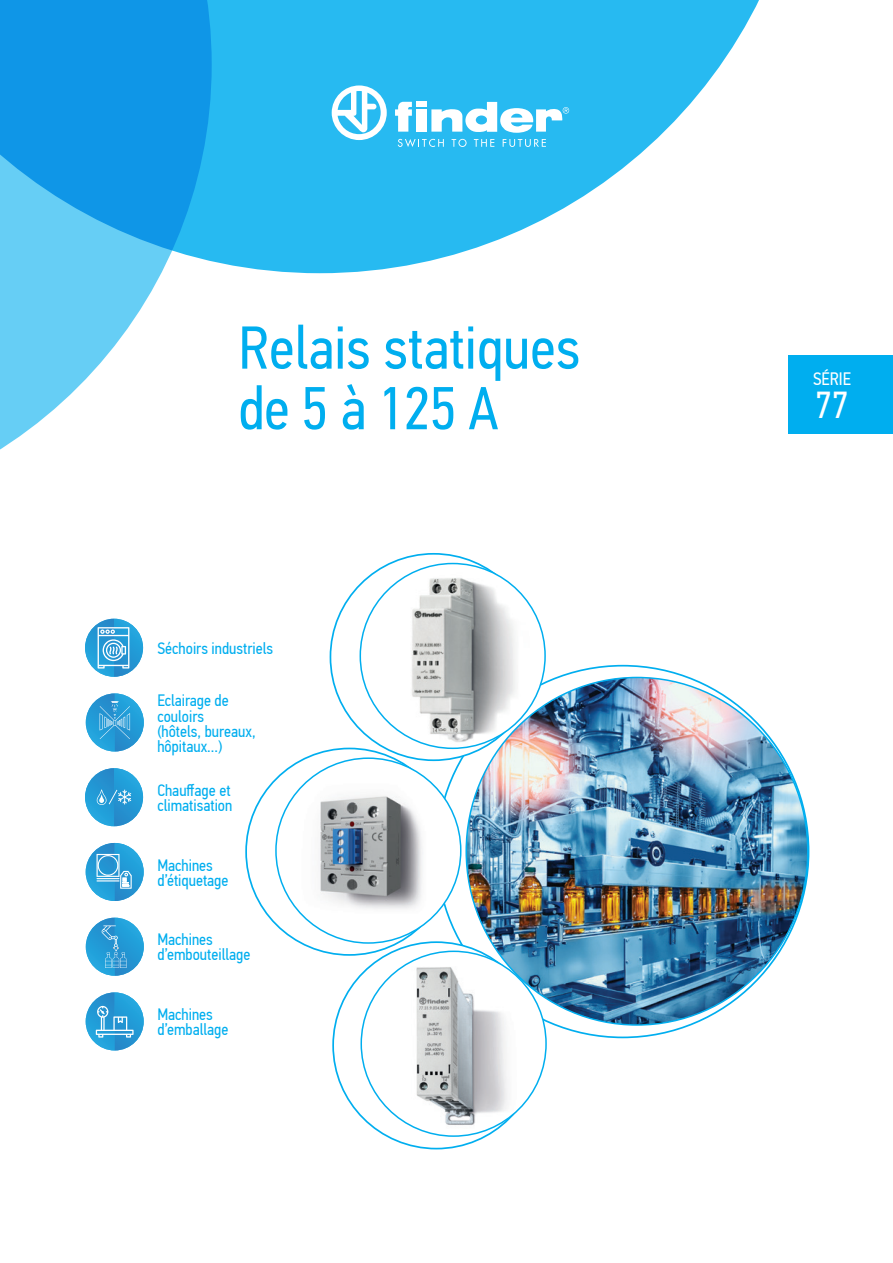
<style>
.page{position:relative;width:893px;height:1263px;background:#fff}
.page>*{position:absolute;margin:0;border:0;box-sizing:border-box;transform-origin:0 0}
.Normale{font:60.6px "PF Din Text Cond Pro";color:#00aeef}
.t1{font:37.5px "PF Din Text Cond Pro";color:#fff}
.t2{font:18px "PF Din Text Cond Pro";color:#fff}
.t3{font:16.5px/15px "PF Din Text Cond Pro";color:#00aeef}
</style>
<div class="page">
<div style="left:788px;top:355px;width:105px;height:79px;background:#00aeef"></div>
<svg style="left:212px;top:0;width:547px;height:273px;fill:#27baf1"></svg>
<svg style="left:0;top:0;width:212px;height:450px"></svg>
<svg style="left:332px;top:85px;width:55px;height:55px"></svg>
<svg style="left:431px;top:102px;width:138px;height:31px"></svg>
<svg style="left:395px;top:102px;width:17px;height:30px"></svg>
<div style="left:416px;top:109px;width:10px;height:23px;background:#fff"></div>
<div style="left:416px;top:102px;width:10px;height:5px;background:#fff"></div>
<svg style="left:398px;top:139px;width:46px;height:8px"></svg>
<svg style="left:452px;top:139px;width:15px;height:8px"></svg>
<svg style="left:474px;top:139px;width:20px;height:8px"></svg>
<svg style="left:503px;top:139px;width:43px;height:8px"></svg>
<img style="left:85px;top:768px;width:58px;height:58px">
<svg style="left:97px;top:789px;width:34px;height:16px"></svg>
<img style="left:86px;top:918px;width:58px;height:58px">
<svg style="left:101px;top:925px;width:26px;height:43px"></svg>
<img style="left:86px;top:693px;width:58px;height:58px">
<svg style="left:100px;top:701px;width:30px;height:38px"></svg>
<img style="left:86px;top:843px;width:58px;height:58px">
<svg style="left:97px;top:854px;width:35px;height:35px"></svg>
<img style="left:86px;top:992px;width:58px;height:58px">
<svg style="left:96px;top:1006px;width:38px;height:31px"></svg>
<img style="left:85px;top:619px;width:58px;height:58px">
<svg style="left:98px;top:627px;width:31px;height:41px"></svg>
<img style="left:360px;top:563px;width:185px;height:185px;border-radius:92px">
<img style="left:276px;top:758px;width:176px;height:181px">
<img style="left:361px;top:951px;width:185px;height:185px;border-radius:92px">
<img style="left:466px;top:677px;width:342px;height:348px">
<p class="Normale" style="left:238px;top:312px;width:344px">Relais statiques</p>
<p class="Normale" style="left:238px;top:372px;width:262px">de 5 à 125 A</p>
<p class="t3" style="left:157px;top:641px;width:117px">Séchoirs industriels</p>
<p class="t3" style="left:157px;top:693px;width:100px">Eclairage de couloirs<br>(hôtels, bureaux, hôpitaux...)</p>
<p class="t3" style="left:157px;top:783px;width:77px">Chauffage et climatisation</p>
<p class="t3" style="left:157px;top:857px;width:73px">Machines d’étiquetage</p>
<p class="t3" style="left:157px;top:932px;width:95px">Machines d’embouteillage</p>
<p class="t3" style="left:157px;top:1007px;width:73px">Machines d’emballage</p>
<p class="t2" style="left:813px;top:368px;width:39px">SÉRIE</p>
<h2 class="t1" style="left:815px;top:383px;width:34px">77</h2>
</div>
